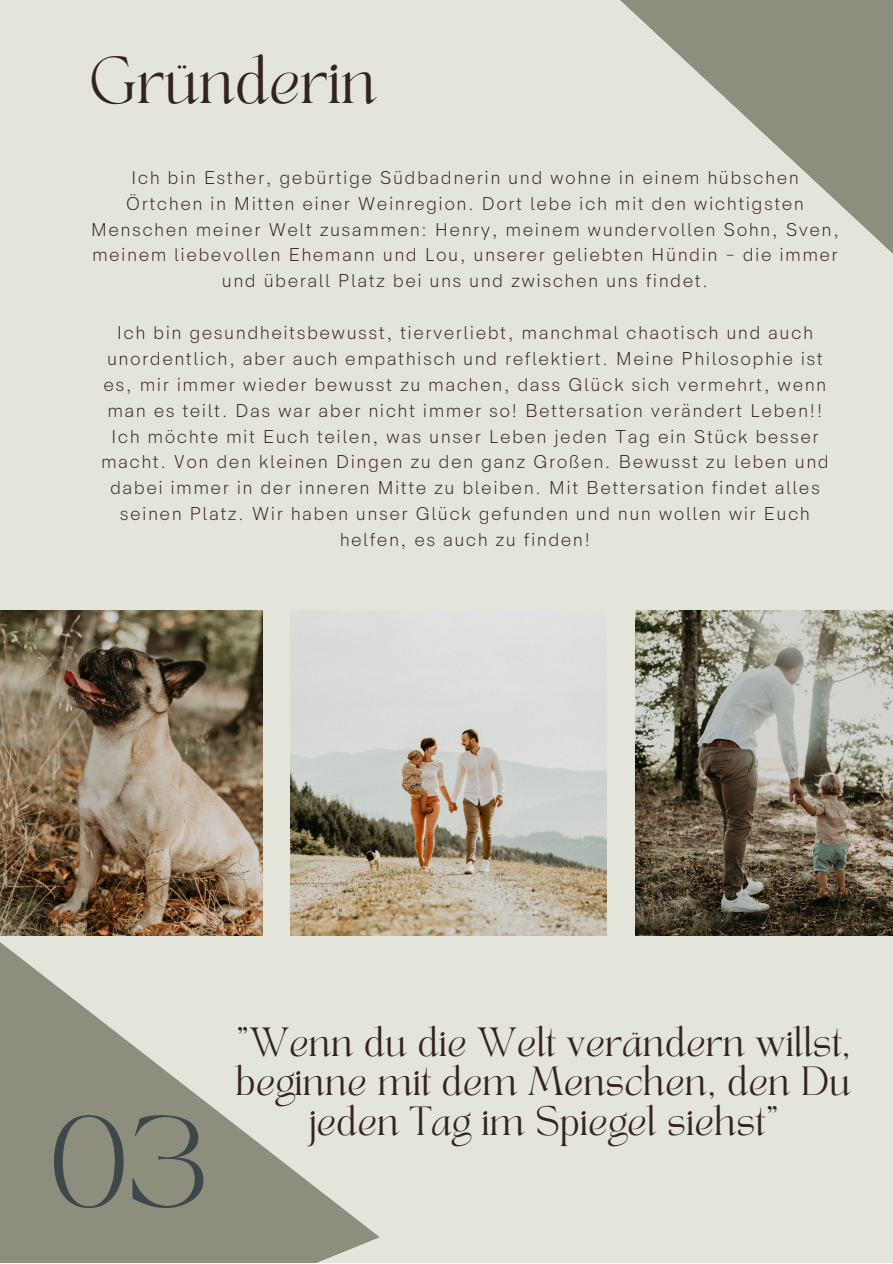
<style>
.page{position:relative;width:893px;height:1264px;background:#fff}
.page>*{position:absolute;margin:0;border:0;box-sizing:border-box;transform-origin:0 0}
.t1{font:88.35px "TANAEGEAN";color:#3e484a}
.t2{font:45.75px "TANAEGEAN";color:#332322}
.t3{font:28.5px/39.3px "TANAEGEAN";color:#332322;text-align:center}
.t4{font:300 18.75px/25.8px "HK Sentiments";letter-spacing:.075em;color:#332322;text-align:center}
</style>
<div class="page">
<div style="left:0;top:0;width:892px;height:1262px;background:#e3e4da"></div>
<svg style="left:620px;top:0;width:272px;height:253px"></svg>
<svg style="left:0;top:912px;width:380px;height:350px;fill:#8e8e7e"></svg>
<img style="left:0;top:610px;width:262px;height:325px">
<img style="left:290px;top:612px;width:316px;height:323px">
<img style="left:635px;top:610px;width:257px;height:325px">
<h2 class="t2" style="left:89px;top:54px;width:289px">Gründerin</h2>
<p class="t4" style="left:91px;top:165px;width:749px">Ich bin Esther, gebürtige Südbadnerin und wohne in einem hübschen Örtchen in Mitten einer Weinregion. Dort lebe ich mit den wichtigsten Menschen meiner Welt zusammen: Henry, meinem wundervollen Sohn, Sven, meinem liebevollen Ehemann und Lou, unserer geliebten Hündin – die immer und überall Platz bei uns und zwischen uns findet.</p>
<p class="t4" style="left:101px;top:320px;width:729px">Ich bin gesundheitsbewusst, tierverliebt, manchmal chaotisch und auch unordentlich, aber auch empathisch und reflektiert. Meine Philosophie ist es, mir immer wieder bewusst zu machen, dass Glück sich vermehrt, wenn man es teilt. Das war aber nicht immer so! Bettersation verändert Leben!!<br>Ich möchte mit Euch teilen, was unser Leben jeden Tag ein Stück besser macht. Von den kleinen Dingen zu den ganz Großen. Bewusst zu leben und dabei immer in der inneren Mitte zu bleiben. Mit Bettersation findet alles seinen Platz. Wir haben unser Glück gefunden und nun wollen wir Euch helfen, es auch zu finden!</p>
<h1 class="t1" style="left:49px;top:1111px;width:162px">03</h1>
<h3 class="t3" style="left:235px;top:1026px;width:617px">"Wenn du die Welt verändern willst, beginne mit dem Menschen, den Du jeden Tag im Spiegel siehst"</h3>
</div>
